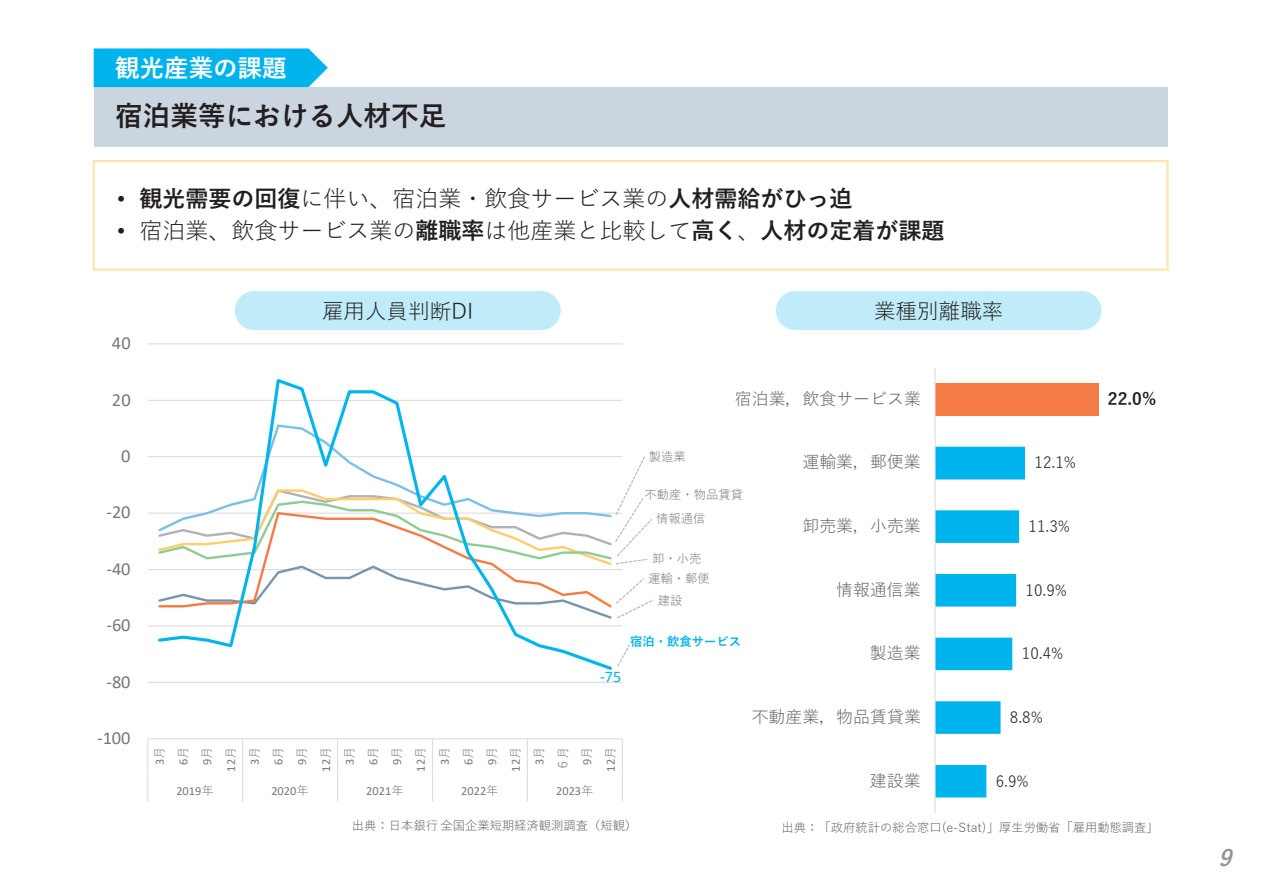
<style>
.page{position:relative;width:1263px;height:893px;background:#fff}
.page>*{position:absolute;margin:0;border:0;box-sizing:border-box;transform-origin:0 0}
.t1{font:700 27.6px "Yu Gothic";color:#231f20}
.t2{font:700 24.45px "Yu Gothic";color:#fff}
.t3{font:22.95px "Yu Gothic";color:#231f20}
.t4{font:italic 700 22.35px "Yu Go";color:#939598}
.t5{font:21.45px "Yu Gothic";color:#231f20}
.t6{font:18.45px "Calibri";letter-spacing:-.005em;color:#76787b}
.t7{font:16.95px "Yu Gothic";color:#636366}
.t8{font:700 16.95px "Yu Gothic";color:#231f20}
.t9{font:16.2px "Calibri";color:#00b5ed}
.t10{font:15.3px "Yu Gothic";color:#231f20}
.t11{font:12.3px/23.7px "Calibri";color:#76787b;text-align:center}
.t12{font:12.3px "Yu Gothic";color:#636366}
.t13{font:12.3px/22.4px "Yu Gothic";color:#76787b}
.t14{font:700 12.3px "Yu Gothic";color:#00b3ed}
.s1{font-family:"Arial"}
.s2{font-weight:700}
.s3{font-family:"Yu Gothic"}
</style>
<div class="page">
<hr style="left:148px;top:738px;width:474px;height:1px;background:#dcdddf">
<hr style="left:148px;top:682px;width:474px;height:1px;background:#dcdddf">
<hr style="left:148px;top:625px;width:474px;height:1px;background:#dcdddf">
<hr style="left:148px;top:569px;width:474px;height:1px;background:#dcdddf">
<hr style="left:148px;top:513px;width:474px;height:1px;background:#dcdddf">
<hr style="left:148px;top:400px;width:474px;height:1px;background:#dcdddf">
<hr style="left:148px;top:343px;width:474px;height:1px;background:#dcdddf">
<hr style="left:148px;top:456px;width:474px;height:1px;background:#dcdddf">
<hr style="left:147px;top:739px;width:1px;height:33px;background:#dcdddf">
<hr style="left:242px;top:739px;width:1px;height:33px;background:#dcdddf">
<hr style="left:337px;top:739px;width:1px;height:33px;background:#dcdddf">
<hr style="left:432px;top:739px;width:1px;height:33px;background:#dcdddf">
<hr style="left:527px;top:739px;width:1px;height:33px;background:#dcdddf">
<hr style="left:622px;top:739px;width:1px;height:33px;background:#dcdddf">
<hr style="left:147px;top:772px;width:1px;height:30px;background:#dcdddf">
<hr style="left:242px;top:772px;width:1px;height:30px;background:#dcdddf">
<hr style="left:337px;top:772px;width:1px;height:30px;background:#dcdddf">
<hr style="left:432px;top:772px;width:1px;height:30px;background:#dcdddf">
<hr style="left:527px;top:772px;width:1px;height:30px;background:#dcdddf">
<hr style="left:622px;top:772px;width:1px;height:30px;background:#dcdddf">
<svg style="left:156px;top:379px;width:458px;height:291px"></svg>
<div style="left:94px;top:87px;width:1073px;height:59px;background:#cad5df"></div>
<div style="left:94px;top:48px;width:234px;height:39px;background:#00b3ed"></div>
<div style="left:235px;top:291px;width:326px;height:39px;background:#c0ecfa;border-radius:19px"></div>
<div style="left:935px;top:383px;width:164px;height:33px;background:#f47c44"></div>
<svg style="left:936px;top:447px;width:89px;height:350px"></svg>
<hr style="left:934px;top:368px;width:2px;height:445px;background:#dcdddf">
<svg style="left:617px;top:645px;width:13px;height:22px"></svg>
<svg style="left:157px;top:455px;width:497px;height:166px"></svg>
<div style="left:776px;top:291px;width:325px;height:39px;background:#c0ecfa;border-radius:19px"></div>
<h2 class="t2" style="left:115px;top:54px;width:173px">観光産業の課題</h2>
<h1 class="t1" style="left:115px;top:100px;width:333px">宿泊業等における人材不足</h1>
<h3 class="t3" style="left:117px;top:177px;width:737px"><span class="s1">•</span> <span class="s2">観光需要の回復</span>に伴い、宿泊業・飲食サービス業の<span class="s2">人材需給がひっ迫</span></h3>
<h3 class="t3" style="left:117px;top:209px;width:829px"><span class="s1">•</span> 宿泊業、飲食サービス業の<span class="s2">離職率</span>は他産業と比較して<span class="s2">高く</span>、<span class="s2">人材の定着が課題</span></h3>
<h3 class="t6" style="left:112px;top:330px;width:20px">40</h3>
<h3 class="t6" style="left:112px;top:387px;width:20px">20</h3>
<h3 class="t6" style="left:121px;top:443px;width:11px">0</h3>
<h3 class="t6" style="left:106px;top:500px;width:26px">-20</h3>
<h3 class="t6" style="left:106px;top:556px;width:26px">-40</h3>
<h3 class="t6" style="left:106px;top:612px;width:26px">-60</h3>
<h3 class="t6" style="left:106px;top:669px;width:26px">-80</h3>
<h3 class="t6" style="left:97px;top:725px;width:35px">-100</h3>
<h3 class="t5" style="left:322px;top:291px;width:153px">雇用人員判断DI</h3>
<h3 class="t5" style="left:874px;top:291px;width:131px">業種別離職率</h3>
<h3 class="t7" style="left:735px;top:383px;width:188px">宿泊業，飲食サービス業</h3>
<p class="t13" style="left:649px;top:443px;width:38px">製造業</p>
<p class="t13" style="left:644px;top:482px;width:100px">不動産・物品賃貸</p>
<p class="t13" style="left:656px;top:506px;width:51px">情報通信</p>
<h3 class="t9" style="left:600px;top:665px;width:23px">-75</h3>
<p class="t13" style="left:652px;top:546px;width:51px">卸・小売</p>
<p class="t13" style="left:658px;top:565px;width:53px;text-indent:-10px">運輸・郵便建設</p>
<p class="t14" style="left:630px;top:635px;width:112px">宿泊・飲食サービス</p>
<h3 class="t7" style="left:802px;top:447px;width:120px">運輸業，郵便業</h3>
<h3 class="t7" style="left:802px;top:510px;width:120px">卸売業，小売業</h3>
<h3 class="t7" style="left:836px;top:574px;width:86px">情報通信業</h3>
<h3 class="t7" style="left:870px;top:637px;width:52px">製造業</h3>
<p class="t11" style="left:148px;top:772px;width:26px;rotate:-90deg">3<span class="s3">月<br></span>6<span class="s3">月<br></span>9<span class="s3">月<br></span>12<span class="s3">月<br></span>3<span class="s3">月<br></span>6<span class="s3">月<br></span>9<span class="s3">月<br></span>12<span class="s3">月<br></span>3<span class="s3">月<br></span>6<span class="s3">月<br></span>9<span class="s3">月<br></span>12<span class="s3">月<br></span>3<span class="s3">月<br></span>6<span class="s3">月<br></span>9<span class="s3">月<br></span>12<span class="s3">月<br></span>3<span class="s3">月</span></p>
<p class="t13" style="left:550px;top:771px;width:26px;rotate:-90deg">６月</p>
<p class="t11" style="left:575px;top:772px;width:26px;rotate:-90deg">9<span class="s3">月<br></span>12<span class="s3">月</span></p>
<p class="t11" style="left:176px;top:779px;width:39px">2019<span class="s3">年</span></p>
<p class="t11" style="left:271px;top:779px;width:39px">2020<span class="s3">年</span></p>
<p class="t11" style="left:366px;top:779px;width:39px">2021<span class="s3">年</span></p>
<p class="t11" style="left:461px;top:779px;width:39px">2022<span class="s3">年</span></p>
<p class="t11" style="left:556px;top:779px;width:39px">2023<span class="s3">年</span></p>
<h3 class="t7" style="left:752px;top:701px;width:171px">不動産業，物品賃貸業</h3>
<h3 class="t7" style="left:870px;top:765px;width:52px">建設業</h3>
<p class="t10" style="left:1034px;top:449px;width:43px">12.1%</p>
<p class="t10" style="left:1028px;top:512px;width:43px">11.3%</p>
<p class="t10" style="left:1026px;top:576px;width:43px">10.9%</p>
<p class="t10" style="left:1022px;top:640px;width:43px">10.4%</p>
<p class="t10" style="left:1010px;top:703px;width:35px">8.8%</p>
<p class="t10" style="left:996px;top:767px;width:35px">6.9%</p>
<h3 class="t8" style="left:1108px;top:389px;width:50px">22.0%</h3>
<p class="t12" style="left:352px;top:814px;width:287px">出典：日本銀行全国企業短期経済観測調査（短観）</p>
<p class="t12" style="left:782px;top:816px;width:378px">出典：「政府統計の総合窓口(e-Stat)」厚生労働省「雇用動態調査」</p>
<h3 class="t4" style="left:1218px;top:845px;width:24px">9</h3>
</div>
